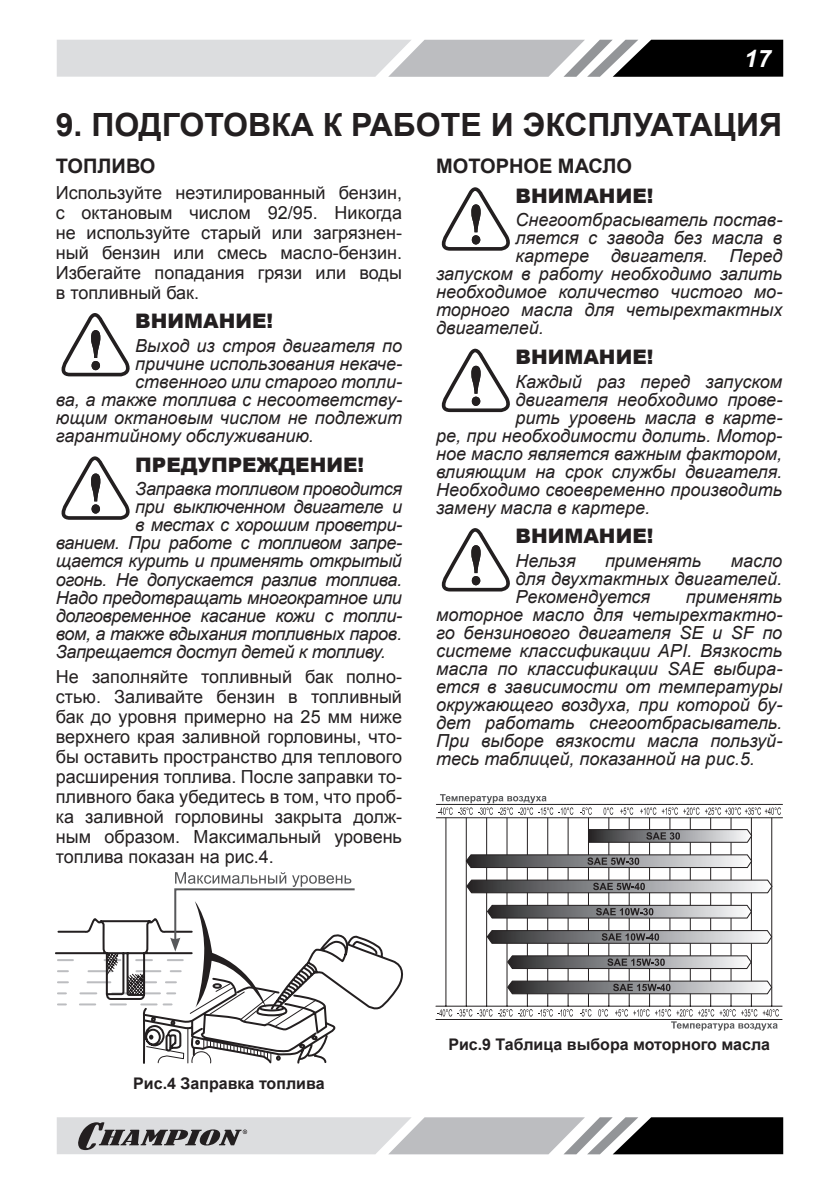
<style>
.page{position:relative;width:840px;height:1191px;background:#fff}
.page>*{position:absolute;margin:0;border:0;box-sizing:border-box;transform-origin:0 0}
.t1{font:700 32px "Arial";color:#231f20}
.t2{font:italic 700 24px "Arial";color:#fff}
.t3{font:900 20px "Arial";color:#231f20}
.t4{font:700 20px/29.6px "Arial";color:#231f20}
.t5{font:italic 18px/18px "Arial";color:#231f20;text-align:justify}
.t6{font:18px/20px "Arial";color:#231f20;text-align:justify}
.t7{font:italic 18px "Arial";letter-spacing:-.02em;color:#231f20}
.t8{font:700 16px "Arial";color:#231f20}
.s1{font-weight:900}
</style>
<div class="page">
<svg style="left:57px;top:40px;width:725px;height:37px;background:#a7a8aa"></svg>
<svg style="left:57px;top:1117px;width:725px;height:37px;background:#9c9d9e"></svg>
<svg style="left:61px;top:313px;width:69px;height:63px"></svg>
<svg style="left:61px;top:456px;width:69px;height:64px"></svg>
<svg style="left:55px;top:872px;width:348px;height:192px"></svg>
<svg style="left:441px;top:187px;width:69px;height:64px"></svg>
<svg style="left:441px;top:349px;width:69px;height:63px"></svg>
<svg style="left:441px;top:528px;width:69px;height:63px"></svg>
<svg style="left:580px;top:807px;width:11px;height:8px"></svg>
<svg style="left:603px;top:807px;width:10px;height:8px"></svg>
<svg style="left:620px;top:807px;width:13px;height:8px"></svg>
<svg style="left:640px;top:807px;width:37px;height:8px"></svg>
<svg style="left:683px;top:807px;width:97px;height:8px"></svg>
<hr style="left:436px;top:804px;width:346px;height:1px;background:#231f20">
<hr style="left:436px;top:817px;width:346px;height:1px;background:#231f20">
<svg style="left:437px;top:1009px;width:135px;height:7px"></svg>
<svg style="left:580px;top:1009px;width:11px;height:7px"></svg>
<svg style="left:598px;top:1009px;width:9px;height:7px"></svg>
<svg style="left:615px;top:1009px;width:12px;height:7px"></svg>
<hr style="left:435px;top:1005px;width:346px;height:1px;background:#231f20">
<hr style="left:435px;top:1019px;width:346px;height:1px;background:#231f20">
<hr style="left:445px;top:818px;width:1px;height:188px;background:#231f20">
<hr style="left:465px;top:818px;width:1px;height:188px;background:#231f20">
<hr style="left:486px;top:818px;width:1px;height:188px;background:#231f20">
<hr style="left:506px;top:818px;width:1px;height:188px;background:#231f20">
<hr style="left:526px;top:818px;width:1px;height:188px;background:#231f20">
<hr style="left:547px;top:818px;width:1px;height:188px;background:#231f20">
<hr style="left:567px;top:818px;width:1px;height:188px;background:#231f20">
<hr style="left:587px;top:818px;width:1px;height:188px;background:#231f20">
<hr style="left:608px;top:818px;width:1px;height:188px;background:#231f20">
<hr style="left:628px;top:818px;width:1px;height:188px;background:#231f20">
<hr style="left:648px;top:818px;width:1px;height:188px;background:#231f20">
<hr style="left:669px;top:818px;width:1px;height:188px;background:#231f20">
<hr style="left:689px;top:818px;width:1px;height:188px;background:#231f20">
<hr style="left:709px;top:818px;width:1px;height:188px;background:#231f20">
<hr style="left:730px;top:818px;width:1px;height:188px;background:#231f20">
<hr style="left:750px;top:818px;width:1px;height:188px;background:#231f20">
<hr style="left:770px;top:818px;width:1px;height:188px;background:#231f20">
<svg style="left:437px;top:794px;width:136px;height:21px"></svg>
<svg style="left:633px;top:1009px;width:145px;height:21px"></svg>
<svg style="left:506px;top:980px;width:266px;height:15px;background:#88888a"></svg>
<svg style="left:506px;top:954px;width:246px;height:16px"></svg>
<svg style="left:486px;top:929px;width:286px;height:15px;background:#878789"></svg>
<svg style="left:486px;top:904px;width:266px;height:15px;background:#888889"></svg>
<svg style="left:465px;top:879px;width:307px;height:15px;background:#8a898b"></svg>
<svg style="left:465px;top:854px;width:287px;height:15px;background:#88888a"></svg>
<svg style="left:587px;top:828px;width:165px;height:15px;background:#868688"></svg>
<p class="t2" style="left:743px;top:42px;width:28px">31 7</p>
<p class="t1" style="left:56px;top:104px;width:727px">9. ПОДГОТОВКА К РАБОТЕ И ЭКСПЛУАТАЦИЯ</p>
<p class="t4" style="left:56px;top:152px;width:101px">ТОПЛИВО</p>
<p class="t6" style="left:56px;top:182px;width:347px">Используйте неэтилированный бензин, с октановым числом 92/95. Никогда не используйте старый или загрязнен&shy;ный бензин или смесь масло-бензин.<br>Избегайте попадания грязи или воды в топливный бак.</p>
<p class="t3" style="left:135px;top:307px;width:139px">ВНИМАНИЕ!</p>
<p class="t5" style="left:135px;top:337px;width:268px">Выход из строя двигателя по</p>
<p class="t5" style="left:135px;top:355px;width:268px">причине использования некаче-</p>
<p class="t5" style="left:135px;top:373px;width:268px">ственного или старого топли-</p>
<p class="t5" style="left:56px;top:391px;width:347px">ва, а также топлива с несоответству-</p>
<p class="t5" style="left:56px;top:409px;width:347px">ющим октановым числом не подлежит</p>
<p class="t5" style="left:56px;top:427px;width:259px">гарантийному обслуживанию.</p>
<p class="t3" style="left:135px;top:450px;width:230px">ПРЕДУПРЕЖДЕНИЕ!</p>
<p class="t7" style="left:135px;top:477px;width:268px">Заправка топливом проводится</p>
<p class="t7" style="left:135px;top:495px;width:268px">при выключенном двигателе и</p>
<p class="t7" style="left:135px;top:513px;width:268px">в местах с хорошим проветри-</p>
<p class="t7" style="left:56px;top:531px;width:347px">ванием. При работе с топливом запре-</p>
<p class="t7" style="left:56px;top:549px;width:347px">щается курить и применять открытый</p>
<p class="t7" style="left:56px;top:567px;width:347px">огонь. Не допускается разлив топлива.</p>
<p class="t7" style="left:56px;top:585px;width:347px">Надо предотвращать многократное или</p>
<p class="t7" style="left:56px;top:603px;width:347px">долговременное касание кожи с топли-</p>
<p class="t7" style="left:56px;top:621px;width:347px">вом, а также вдыхания топливных паров.</p>
<p class="t7" style="left:56px;top:639px;width:331px">Запрещается доступ детей к топливу.</p>
<p class="t6" style="left:56px;top:667px;width:347px">Не заполняйте топливный бак полно&shy;стью. Заливайте бензин в топливный бак до уровня примерно на 25 мм ниже верхнего края заливной горловины, что&shy;бы оставить пространство для теплового расширения топлива. После заправки то&shy;пливного бака убедитесь в том, что проб&shy;ка заливной горловины закрыта долж&shy;ным образом. Максимальный уровень топлива показан на рис.4.</p>
<p class="t4" style="left:515px;top:152px;width:139px;text-indent:-79px">МОТОРНОЕ МАСЛО<br><span class="s1">ВНИМАНИЕ!</span></p>
<p class="t5" style="left:515px;top:211px;width:268px">Снегоотбрасыватель постав-</p>
<p class="t5" style="left:515px;top:229px;width:268px">ляется с завода без масла в</p>
<p class="t5" style="left:515px;top:247px;width:268px">картере двигателя. Перед</p>
<p class="t5" style="left:436px;top:265px;width:347px">запуском в работу необходимо залить</p>
<p class="t5" style="left:436px;top:283px;width:347px">необходимое количество чистого мо-</p>
<p class="t5" style="left:436px;top:301px;width:347px">торного масла для четырехтактных</p>
<p class="t5" style="left:436px;top:319px;width:109px">двигателей.</p>
<p class="t3" style="left:515px;top:342px;width:139px">ВНИМАНИЕ!</p>
<p class="t5" style="left:515px;top:373px;width:268px">Каждый раз перед запуском</p>
<p class="t5" style="left:515px;top:391px;width:268px">двигателя необходимо прове-</p>
<p class="t5" style="left:515px;top:409px;width:268px">рить уровень масла в карте-</p>
<p class="t5" style="left:436px;top:427px;width:347px">ре, при необходимости долить. Мотор-</p>
<p class="t5" style="left:436px;top:445px;width:347px">ное масло является важным фактором,</p>
<p class="t5" style="left:436px;top:463px;width:347px">влияющим на срок службы двигателя.</p>
<p class="t5" style="left:436px;top:481px;width:347px">Необходимо своевременно производить</p>
<p class="t5" style="left:436px;top:499px;width:215px">замену масла в картере.</p>
<p class="t3" style="left:515px;top:522px;width:139px">ВНИМАНИЕ!</p>
<p class="t5" style="left:515px;top:552px;width:62px">Нельзя</p>
<p class="t5" style="left:604px;top:552px;width:98px">применять</p>
<p class="t5" style="left:515px;top:552px;width:268px;text-indent:215px">масло для двухтактных двигателей.<br>Рекомендуется</p>
<p class="t5" style="left:436px;top:588px;width:347px;text-indent:250px">применять моторное масло для четырехтактно&shy;го бензинового двигателя SE и SF по системе классификации API. Вязкость масла по классификации SAE выбира&shy;ется в зависимости от температуры окружающего воздуха, при которой бу&shy;дет работать снегоотбрасыватель.<br>При выборе вязкости масла пользуй&shy;тесь таблицей, показанной на рис.5.</p>
<p class="t8" style="left:133px;top:1072px;width:193px">Рис.4 Заправка топлива</p>
<p class="t8" style="left:448px;top:1033px;width:323px">Рис.9 Таблица выбора моторного масла</p>
</div>
